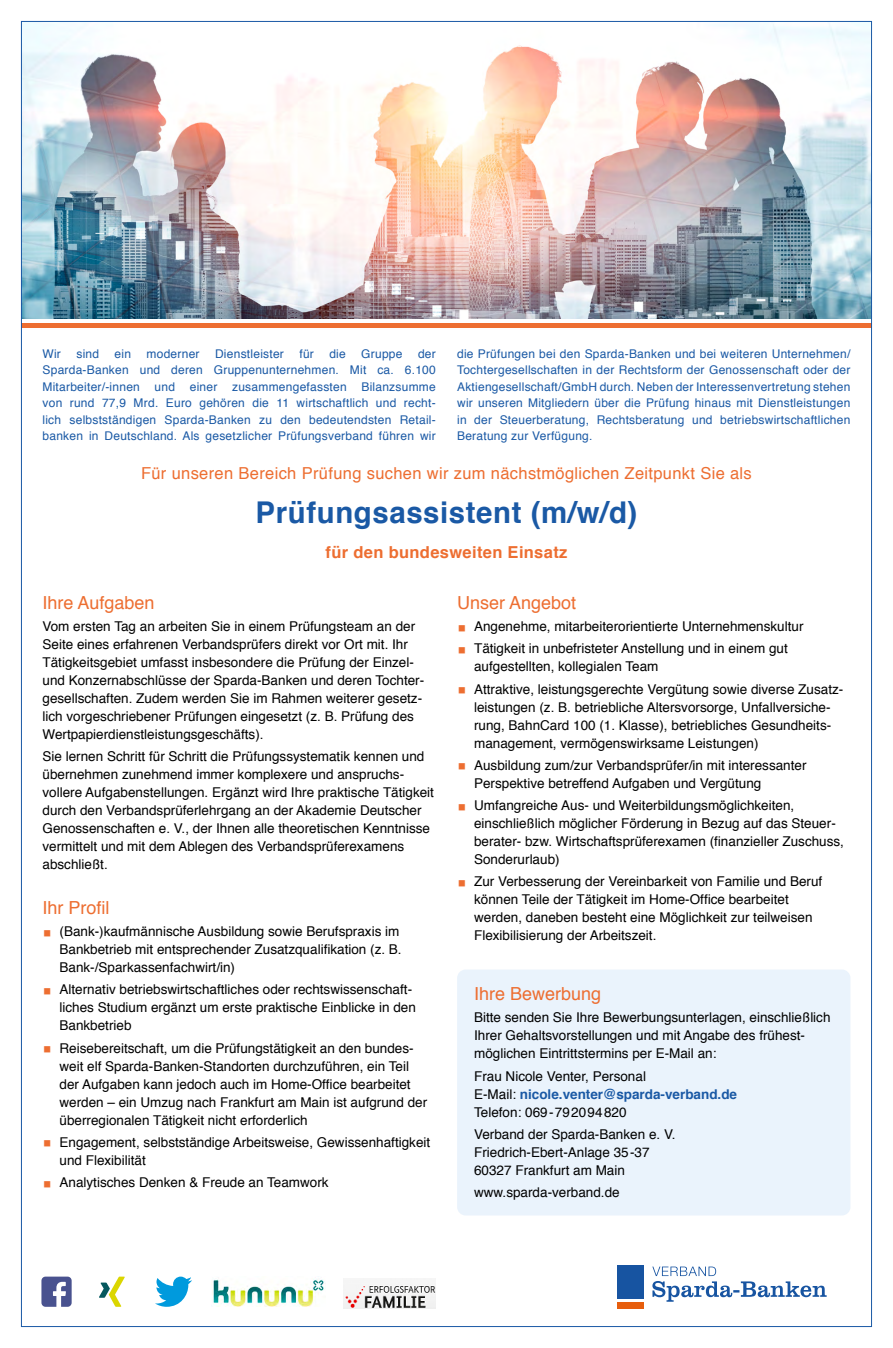
<style>
.page{position:relative;width:893px;height:1348px;background:#fff}
.page>*{position:absolute;margin:0;border:0;box-sizing:border-box;transform-origin:0 0}
.t1{font:700 30px "Helvetica";letter-spacing:.02em;color:#1a59a5}
.t2{font:18px "Helvetica";color:#ed6e31}
.t3{font:16.5px "Helvetica";letter-spacing:.02em;color:#ed6e31}
.t4{font:700 16.5px "Helvetica";letter-spacing:.02em;color:#ed6e31}
.t5{font:13.5px/18px "Helvetica";color:#000}
.t6{font:12px/16.5px "Helvetica";letter-spacing:.02em;color:#1a59a5;text-align:justify}
.s1{color:#ed6f32}
.s2{color:#ed6e31}
.s3{font-weight:700;color:#1a59a5}
</style>
<div class="page">
<img style="left:23px;top:23px;width:847px;height:296px">
<hr style="left:21px;top:323px;width:851px;height:4px;background:#ed6e31">
<div style="left:617px;top:1265px;width:26px;height:33px;background:#1754a1"></div>
<div style="left:617px;top:1302px;width:26px;height:6px;background:#e75e0d"></div>
<svg style="left:652px;top:1266px;width:175px;height:36px"></svg>
<img style="left:344px;top:1284px;width:92px;height:24px">
<svg style="left:41px;top:1276px;width:31px;height:31px"></svg>
<svg style="left:155px;top:1276px;width:37px;height:31px"></svg>
<svg style="left:99px;top:1276px;width:26px;height:31px"></svg>
<img style="left:212px;top:1279px;width:113px;height:28px">
<div style="left:457px;top:969px;width:393px;height:246px;background:#eaf3fc;border-radius:9px"></div>
<p class="t6" style="left:43px;top:346px;width:395px;text-indent:375px">der Sparda-Banken und deren Gruppenunternehmen. Mit ca. 6.100<br>Mitarbeiter/-innen und einer zusammengefassten Bilanzsumme von rund 77,9 Mrd. Euro gehören die 11 wirtschaftlich und recht&shy;lich selbstständigen Sparda-Banken zu den bedeutendsten Retail&shy;banken in Deutschland. Als gesetzlicher Prüfungsverband führen wir</p>
<p class="t6" style="left:457px;top:346px;width:395px">die Prüfungen bei den Sparda-Banken und bei weiteren Unternehmen/ Tochtergesellschaften in der Rechtsform der Genossenschaft oder der Aktiengesellschaft/GmbH durch. Neben der Interessenvertretung stehen wir unseren Mitgliedern über die Prüfung hinaus mit Dienstleistungen in der Steuerberatung, Rechtsberatung und betriebswirtschaftlichen Beratung zur Verfügung.</p>
<p class="t3" style="left:141px;top:460px;width:612px">Für unseren Bereich <span class="s1">Prüfung</span> suchen wir zum nächstmöglichen Zeitpunkt Sie als</p>
<h1 class="t1" style="left:256px;top:488px;width:383px">Prüfungsassistent (m/w/d)</h1>
<p class="t4" style="left:326px;top:539px;width:243px">für den bundesweiten Einsatz</p>
<h2 class="t2" style="left:43px;top:589px;width:114px">Ihre Aufgaben</h2>
<p class="t5" style="left:43px;top:618px;width:383px">Vom ersten Tag an arbeiten Sie in einem Prüfungsteam an der Seite eines erfahrenen Verbandsprüfers direkt vor Ort mit. Ihr Tätigkeitsgebiet umfasst insbesondere die Prüfung der Einzel&shy;und Konzernabschlüsse der Sparda-Banken und deren Tochter&shy;gesellschaften. Zudem werden Sie im Rahmen weiterer gesetz&shy;lich vorgeschriebener Prüfungen eingesetzt (z. B. Prüfung des Wertpapierdienstleistungsgeschäfts).</p>
<p class="t5" style="left:43px;top:748px;width:393px">Sie lernen Schritt für Schritt die Prüfungssystematik kennen und übernehmen zunehmend immer komplexere und anspruchs&shy;vollere Aufgabenstellungen. Ergänzt wird Ihre praktische Tätigkeit durch den Verbandsprüferlehrgang an der Akademie Deutscher Genossenschaften e. V., der Ihnen alle theoretischen Kenntnisse vermittelt und mit dem Ablegen des Verbandsprüferexamens abschließt.</p>
<h2 class="t2" style="left:43px;top:894px;width:69px">Ihr Profil</h2>
<p class="t5" style="left:60px;top:923px;width:344px;text-indent:-17px"><span class="s2">▪</span> (Bank-)kaufmännische Ausbildung sowie Berufspraxis im<br>Bankbetrieb mit entsprechender Zusatzqualifikation (z. B.<br>Bank-/Sparkassenfachwirt/in)</p>
<p class="t5" style="left:60px;top:981px;width:358px;text-indent:-17px"><span class="s2">▪</span> Alternativ betriebswirtschaftliches oder rechtswissenschaft&shy;liches Studium ergänzt um erste praktische Einblicke in den<br>Bankbetrieb</p>
<p class="t5" style="left:60px;top:1039px;width:369px;text-indent:-17px"><span class="s2">▪</span> Reisebereitschaft, um die Prüfungstätigkeit an den bundes&shy;weit elf Sparda-Banken-Standorten durchzuführen, ein Teil der Aufgaben kann jedoch auch im Home-Office bearbeitet werden – ein Umzug nach Frankfurt am Main ist aufgrund der überregionalen Tätigkeit nicht erforderlich</p>
<p class="t5" style="left:60px;top:1133px;width:372px;text-indent:-17px"><span class="s2">▪</span> Engagement, selbstständige Arbeitsweise, Gewissenhaftigkeit und Flexibilität</p>
<p class="t5" style="left:43px;top:1174px;width:288px"><span class="s2">▪</span> Analytisches Denken &amp; Freude an Teamwork</p>
<p class="t6" style="left:43px;top:346px;width:20px">Wir</p>
<p class="t6" style="left:76px;top:346px;width:24px">sind</p>
<p class="t6" style="left:115px;top:346px;width:18px">ein</p>
<p class="t6" style="left:147px;top:346px;width:55px">moderner</p>
<p class="t6" style="left:215px;top:346px;width:70px">Dienstleister</p>
<p class="t6" style="left:299px;top:346px;width:16px">für</p>
<p class="t6" style="left:329px;top:346px;width:18px">die</p>
<p class="t6" style="left:361px;top:346px;width:43px">Gruppe</p>
<h2 class="t2" style="left:457px;top:589px;width:121px">Unser Angebot</h2>
<p class="t5" style="left:457px;top:618px;width:348px"><span class="s2">▪</span> Angenehme, mitarbeiterorientierte Unternehmenskultur</p>
<p class="t5" style="left:474px;top:640px;width:315px;text-indent:-17px"><span class="s2">▪</span> Tätigkeit in unbefristeter Anstellung und in einem gut aufgestellten, kollegialen Team</p>
<p class="t5" style="left:474px;top:680px;width:371px;text-indent:-17px"><span class="s2">▪</span> Attraktive, leistungsgerechte Vergütung sowie diverse Zusatz&shy;leistungen (z. B. betriebliche Altersvorsorge, Unfallversiche&shy;rung, BahnCard 100 (1. Klasse), betriebliches Gesundheits&shy;management, vermögenswirksame Leistungen)</p>
<p class="t5" style="left:474px;top:756px;width:334px;text-indent:-17px"><span class="s2">▪</span> Ausbildung zum/zur Verbandsprüfer/in mit interessanter<br>Perspektive betreffend Aufgaben und Vergütung</p>
<p class="t5" style="left:474px;top:797px;width:371px;text-indent:-17px"><span class="s2">▪</span> Umfangreiche Aus- und Weiterbildungsmöglichkeiten, einschließlich möglicher Förderung in Bezug auf das Steuer&shy;berater- bzw. Wirtschaftsprüferexamen (finanzieller Zuschuss, Sonderurlaub)</p>
<p class="t5" style="left:474px;top:873px;width:350px;text-indent:-17px"><span class="s2">▪</span> Zur Verbesserung der Vereinbarkeit von Familie und Beruf können Teile der Tätigkeit im Home-Office bearbeitet werden, daneben besteht eine Möglichkeit zur teilweisen Flexibilisierung der Arbeitszeit.</p>
<h2 class="t2" style="left:474px;top:980px;width:129px">Ihre Bewerbung</h2>
<p class="t5" style="left:474px;top:1009px;width:358px">Bitte senden Sie Ihre Bewerbungsunterlagen, einschließlich<br>Ihrer Gehaltsvorstellungen und mit Angabe des frühest&shy;möglichen Eintrittstermins per E-Mail an:</p>
<p class="t5" style="left:474px;top:1067px;width:264px">Frau Nicole Venter, Personal<br>E-Mail: <span class="s3">nicole.venter@sparda-verband.de<br></span>Telefon: 069-792094820</p>
<p class="t5" style="left:474px;top:1125px;width:203px">Verband der Sparda-Banken e. V.<br>Friedrich-Ebert-Anlage 35-37<br>60327 Frankfurt am Main</p>
<p class="t5" style="left:474px;top:1184px;width:147px">www.sparda-verband.de</p>
</div>
